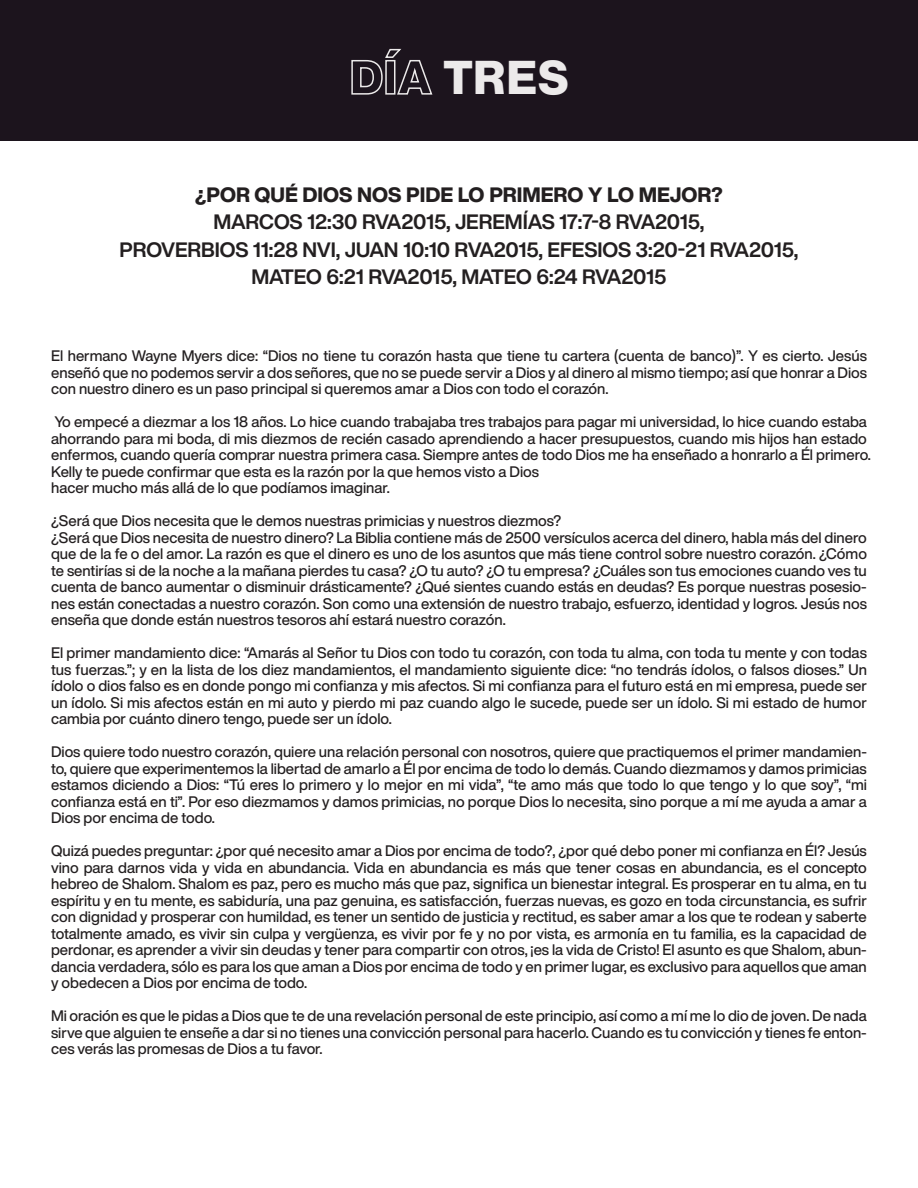
<style>
.page{position:relative;width:918px;height:1188px;background:#fff}
.page>*{position:absolute;margin:0;border:0;box-sizing:border-box;transform-origin:0 0}
.t1{font:800 46.65px "Helvetica Now Text";color:#eceaea}
.t2{font:700 20.55px/27.3px "Helvetica Now Display";letter-spacing:-.01em;color:#231f20;text-align:center}
.t3{font:800 20.55px "Helvetica Now Display";color:#231f20}
.t4{font:500 15px/16.5px "Helvetica Now Display";color:#231f20;text-align:justify}
</style>
<div class="page">
<div style="left:0;top:0;width:918px;height:141px;background:#1c141d"></div>
<svg style="left:351px;top:48px;width:82px;height:47px"></svg>
<h1 class="t1" style="left:443px;top:42px;width:127px">TRES</h1>
<h2 class="t3" style="left:195px;top:181px;width:529px">¿POR QUÉ DIOS NOS PIDE LO PRIMERO Y LO MEJOR?</h2>
<h2 class="t2" style="left:120px;top:209px;width:680px">MARCOS 12:30 RVA2015, JEREMÍAS 17:7-8 RVA2015,<br>PROVERBIOS 11:28 NVI, JUAN 10:10 RVA2015, EFESIOS 3:20-21 RVA2015,<br>MATEO 6:21 RVA2015, MATEO 6:24 RVA2015</h2>
<p class="t4" style="left:51px;top:348px;width:817px">El hermano Wayne Myers dice: “Dios no tiene tu corazón hasta que tiene tu cartera (cuenta de banco)”. Y es cierto. Jesús enseñó que no podemos servir a dos señores, que no se puede servir a Dios y al dinero al mismo tiempo; así que honrar a Dios con nuestro dinero es un paso principal si queremos amar a Dios con todo el corazón.</p>
<p class="t4" style="left:51px;top:414px;width:821px;text-align:left">Yo empecé a diezmar a los 18 años. Lo hice cuando trabajaba tres trabajos para pagar mi universidad, lo hice cuando estaba ahorrando para mi boda, di mis diezmos de recién casado aprendiendo a hacer presupuestos, cuando mis hijos han estado enfermos, cuando quería comprar nuestra primera casa. Siempre antes de todo Dios me ha enseñado a honrarlo a Él primero.<br>Kelly te puede confirmar que esta es la razón por la que hemos visto a Dios<br>hacer mucho más allá de lo que podíamos imaginar.</p>
<p class="t4" style="left:51px;top:513px;width:817px;text-align:left">¿Será que Dios necesita que le demos nuestras primicias y nuestros diezmos?<br>¿Será que Dios necesita de nuestro dinero? La Biblia contiene más de 2500 versículos acerca del dinero, habla más del dinero que de la fe o del amor. La razón es que el dinero es uno de los asuntos que más tiene control sobre nuestro corazón. ¿Cómo te sentirías si de la noche a la mañana pierdes tu casa? ¿O tu auto? ¿O tu empresa? ¿Cuáles son tus emociones cuando ves tu cuenta de banco aumentar o disminuir drásticamente? ¿Qué sientes cuando estás en deudas? Es porque nuestras posesio&shy;nes están conectadas a nuestro corazón. Son como una extensión de nuestro trabajo, esfuerzo, identidad y logros. Jesús nos enseña que donde están nuestros tesoros ahí estará nuestro corazón.</p>
<p class="t4" style="left:51px;top:645px;width:817px">El primer mandamiento dice: “Amarás al Señor tu Dios con todo tu corazón, con toda tu alma, con toda tu mente y con todas tus fuerzas.”; y en la lista de los diez mandamientos, el mandamiento siguiente dice: “no tendrás ídolos, o falsos dioses.” Un ídolo o dios falso es en donde pongo mi confianza y mis afectos. Si mi confianza para el futuro está en mi empresa, puede ser un ídolo. Si mis afectos están en mi auto y pierdo mi paz cuando algo le sucede, puede ser un ídolo. Si mi estado de humor cambia por cuánto dinero tengo, puede ser un ídolo.</p>
<p class="t4" style="left:51px;top:744px;width:817px">Dios quiere todo nuestro corazón, quiere una relación personal con nosotros, quiere que practiquemos el primer mandamien&shy;to, quiere que experimentemos la libertad de amarlo a Él por encima de todo lo demás. Cuando diezmamos y damos primicias estamos diciendo a Dios: “Tú eres lo primero y lo mejor en mi vida”, “te amo más que todo lo que tengo y lo que soy”, “mi confianza está en ti”. Por eso diezmamos y damos primicias, no porque Dios lo necesita, sino porque a mí me ayuda a amar a Dios por encima de todo.</p>
<p class="t4" style="left:51px;top:843px;width:817px">Quizá puedes preguntar: ¿por qué necesito amar a Dios por encima de todo?, ¿por qué debo poner mi confianza en Él? Jesús vino para darnos vida y vida en abundancia. Vida en abundancia es más que tener cosas en abundancia, es el concepto hebreo de Shalom. Shalom es paz, pero es mucho más que paz, significa un bienestar integral. Es prosperar en tu alma, en tu espíritu y en tu mente, es sabiduría, una paz genuina, es satisfacción, fuerzas nuevas, es gozo en toda circunstancia, es sufrir con dignidad y prosperar con humildad, es tener un sentido de justicia y rectitud, es saber amar a los que te rodean y saberte totalmente amado, es vivir sin culpa y vergüenza, es vivir por fe y no por vista, es armonía en tu familia, es la capacidad de perdonar, es aprender a vivir sin deudas y tener para compartir con otros, ¡es la vida de Cristo! El asunto es que Shalom, abun&shy;dancia verdadera, sólo es para los que aman a Dios por encima de todo y en primer lugar, es exclusivo para aquellos que aman y obedecen a Dios por encima de todo.</p>
<p class="t4" style="left:51px;top:1008px;width:817px">Mi oración es que le pidas a Dios que te de una revelación personal de este principio, así como a mí me lo dio de joven. De nada sirve que alguien te enseñe a dar si no tienes una convicción personal para hacerlo. Cuando es tu convicción y tienes fe enton&shy;ces verás las promesas de Dios a tu favor.</p>
</div>
